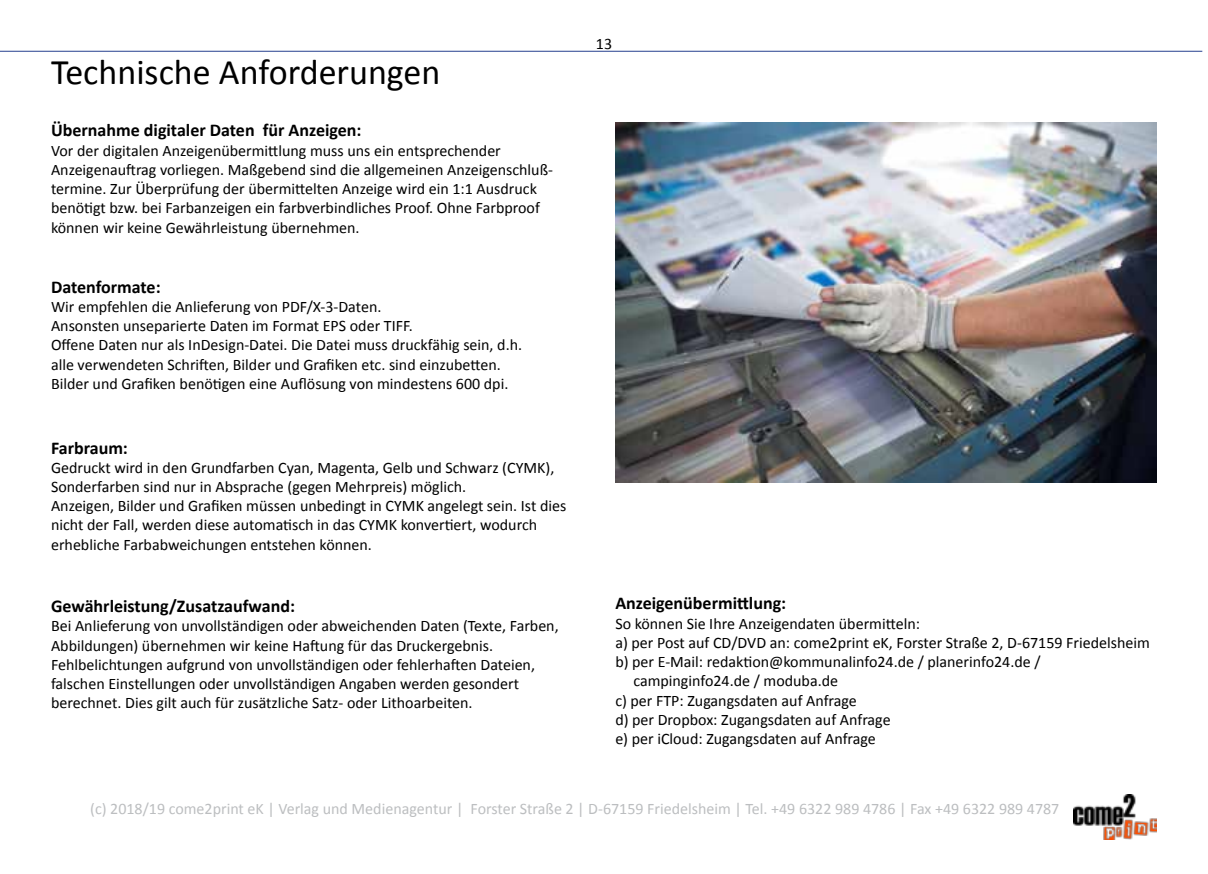
<style>
.page{position:relative;width:1208px;height:874px;background:#fff}
.page>*{position:absolute;margin:0;border:0;box-sizing:border-box;transform-origin:0 0}
.t1{font:36px "Calibri";color:#000}
.t2{font:700 18px "Calibri";color:#000}
.t3{font:16px/19.2px "Calibri";color:#000}
.t4{font:16px "Calibri";color:#bcbec0}
</style>
<div class="page">
<hr style="left:0;top:51px;width:1202px;height:1px;background:#25408f">
<img style="left:1074px;top:794px;width:83px;height:45px">
<img style="left:615px;top:123px;width:542px;height:359px">
<h1 class="t1" style="left:51px;top:49px;width:391px">Technische Anforderungen</h1>
<p class="t2" style="left:51px;top:119px;width:312px">Übernahme digitaler Daten für Anzeigen:</p>
<p class="t3" style="left:51px;top:141px;width:503px">Vor der digitalen Anzeigenübermittlung muss uns ein entsprechender Anzeigenauftrag vorliegen. Maßgebend sind die allgemeinen Anzeigenschluß&shy;termine. Zur Überprüfung der übermittelten Anzeige wird ein 1:1 Ausdruck benötigt bzw. bei Farbanzeigen ein farbverbindliches Proof. Ohne Farbproof können wir keine Gewährleistung übernehmen.</p>
<p class="t2" style="left:51px;top:275px;width:111px">Datenformate:</p>
<p class="t3" style="left:51px;top:297px;width:472px">Wir empfehlen die Anlieferung von PDF/X-3-Daten.<br>Ansonsten unseparierte Daten im Format EPS oder TIFF.<br>Offene Daten nur als InDesign-Datei. Die Datei muss druckfähig sein, d.h. alle verwendeten Schriften, Bilder und Grafiken etc. sind einzubetten.<br>Bilder und Grafiken benötigen eine Auflösung von mindestens 600 dpi.</p>
<p class="t2" style="left:51px;top:436px;width:78px">Farbraum:</p>
<p class="t3" style="left:51px;top:457px;width:517px">Gedruckt wird in den Grundfarben Cyan, Magenta, Gelb und Schwarz (CYMK), Sonderfarben sind nur in Absprache (gegen Mehrpreis) möglich.<br>Anzeigen, Bilder und Grafiken müssen unbedingt in CYMK angelegt sein. Ist dies nicht der Fall, werden diese automatisch in das CYMK konvertiert, wodurch erhebliche Farbabweichungen entstehen können.</p>
<p class="t2" style="left:51px;top:594px;width:245px">Gewährleistung/Zusatzaufwand:</p>
<p class="t3" style="left:51px;top:616px;width:509px">Bei Anlieferung von unvollständigen oder abweichenden Daten (Texte, Farben, Abbildungen) übernehmen wir keine Haftung für das Druckergebnis.<br>Fehlbelichtungen aufgrund von unvollständigen oder fehlerhaften Dateien, falschen Einstellungen oder unvollständigen Angaben werden gesondert berechnet. Dies gilt auch für zusätzliche Satz- oder Lithoarbeiten.</p>
<p class="t3" style="left:596px;top:34px;width:18px">13</p>
<p class="t2" style="left:615px;top:591px;width:172px">Anzeigenübermittlung:</p>
<p class="t3" style="left:615px;top:613px;width:306px">So können Sie Ihre Anzeigendaten übermitteln:</p>
<p class="t3" style="left:615px;top:632px;width:536px">a) per Post auf CD/DVD an: come2print eK, Forster Straße 2, D-67159 Friedelsheim</p>
<p class="t3" style="left:615px;top:652px;width:427px">b) per E-Mail: redaktion@kommunalinfo24.de / planerinfo24.de /</p>
<p class="t3" style="left:633px;top:671px;width:206px">campinginfo24.de / moduba.de</p>
<p class="t3" style="left:615px;top:690px;width:243px">c) per FTP: Zugangsdaten auf Anfrage</p>
<p class="t3" style="left:615px;top:709px;width:277px">d) per Dropbox: Zugangsdaten auf Anfrage</p>
<p class="t3" style="left:615px;top:728px;width:262px">e) per iCloud: Zugangsdaten auf Anfrage</p>
<p class="t4" style="left:90px;top:798px;width:970px">(c) 2018/19 come2print eK | Verlag und Medienagentur | Forster Straße 2 | D-67159 Friedelsheim | Tel. +49 6322 989 4786 | Fax +49 6322 989 4787</p>
</div>
